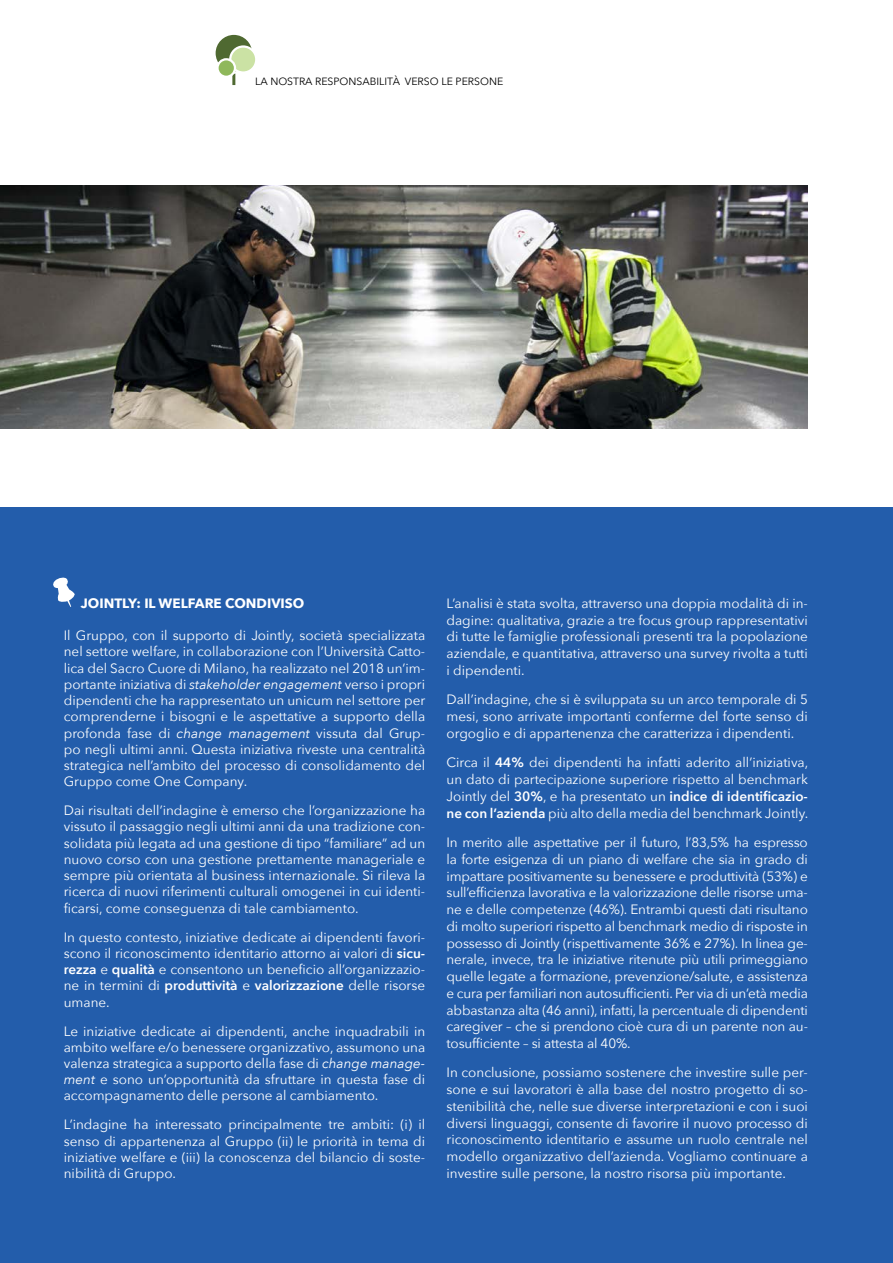
<style>
.page{position:relative;width:893px;height:1263px;background:#fff}
.page>*{position:absolute;margin:0;border:0;box-sizing:border-box;transform-origin:0 0}
.t1{font:13.5px/16.8px "Avenir Next";color:#fff;text-align:justify}
.t2{font:700 13.5px "Avenir Next";color:#fff}
.t3{font:10.5px "Avenir Next";color:#000}
.s1{font-style:italic}
.s2{font-weight:600}
</style>
<div class="page">
<hr style="left:232px;top:48px;width:3px;height:37px;background:#4f6931">
<div style="left:214px;top:34px;width:39px;height:39px;background:#4f6931;border-radius:50%"></div>
<div style="left:213px;top:33px;width:41px;height:41px;border:2px solid #fff;border-radius:50%"></div>
<div style="left:230px;top:47px;width:26px;height:26px;background:#cbe2a4;border-radius:50%"></div>
<div style="left:229px;top:45px;width:28px;height:29px;border:2px solid #fff;border-radius:50%"></div>
<svg style="left:217px;top:59px;width:18px;height:18px"></svg>
<div style="left:216px;top:58px;width:20px;height:20px;border:2px solid #fff;border-radius:50%"></div>
<div style="left:0;top:507px;width:893px;height:756px;background:#235dab"></div>
<svg style="left:53px;top:577px;width:22px;height:30px"></svg>
<img style="left:0;top:186px;width:808px;height:242px">
<p class="t3" style="left:255px;top:73px;width:24px">La nostra</p>
<p class="t3" style="left:315px;top:73px;width:7px">responsabilit</p>
<p class="t3" style="left:393px;top:73px;width:17px">à verso</p>
<p class="t3" style="left:441px;top:73px;width:22px">le persone</p>
<p class="t2" style="left:81px;top:591px;width:225px">JOINTLY: IL WELFARE CONDIVISO</p>
<p class="t1" style="left:64px;top:627px;width:363px;line-height:16.2px">Il Gruppo, con il supporto di Jointly, società specializzata nel settore welfare, in collaborazione con l’Università Catto&shy;lica del Sacro Cuore di Milano, ha realizzato nel 2018 un’im&shy;portante iniziativa di <span class="s1">stakeholder engagement</span> verso i propri dipendenti che ha rappresentato un unicum nel settore per comprenderne i bisogni e le aspettative a supporto della profonda fase di <span class="s1">change management</span> vissuta dal Grup&shy;po negli ultimi anni. Questa iniziativa riveste una centralità strategica nell’ambito del processo di consolidamento del Gruppo come One Company.</p>
<p class="t1" style="left:64px;top:802px;width:363px;line-height:16.2px">Dai risultati dell’indagine è emerso che l’organizzazione ha vissuto il passaggio negli ultimi anni da una tradizione con&shy;solidata più legata ad una gestione di tipo “familiare” ad un nuovo corso con una gestione prettamente manageriale e sempre più orientata al business internazionale. Si rileva la ricerca di nuovi riferimenti culturali omogenei in cui identi&shy;ficarsi, come conseguenza di tale cambiamento.</p>
<p class="t1" style="left:64px;top:928px;width:363px;line-height:16.2px">In questo contesto, iniziative dedicate ai dipendenti favori&shy;scono il riconoscimento identitario attorno ai valori di <span class="s2">sicu&shy;rezza</span> e <span class="s2">qualità</span> e consentono un beneficio all’organizzazio&shy;ne in termini di <span class="s2">produttività</span> e <span class="s2">valorizzazione</span> delle risorse umane.</p>
<p class="t1" style="left:64px;top:1022px;width:363px;line-height:16.2px">Le iniziative dedicate ai dipendenti, anche inquadrabili in ambito welfare e/o benessere organizzativo, assumono una valenza strategica a supporto della fase di <span class="s1">change manage&shy;ment</span> e sono un’opportunità da sfruttare in questa fase di accompagnamento delle persone al cambiamento.</p>
<p class="t1" style="left:64px;top:1116px;width:363px;line-height:16.2px">L’indagine ha interessato principalmente tre ambiti: (i) il senso di appartenenza al Gruppo (ii) le priorità in tema di iniziative welfare e (iii) la conoscenza del bilancio di soste&shy;nibilità di Gruppo.</p>
<p class="t1" style="left:446px;top:594px;width:363px">L’analisi è stata svolta, attraverso una doppia modalità di in&shy;dagine: qualitativa, grazie a tre focus group rappresentativi di tutte le famiglie professionali presenti tra la popolazione aziendale, e quantitativa, attraverso una survey rivolta a tutti i dipendenti.</p>
<p class="t1" style="left:446px;top:691px;width:363px">Dall’indagine, che si è sviluppata su un arco temporale di 5 mesi, sono arrivate importanti conferme del forte senso di orgoglio e di appartenenza che caratterizza i dipendenti.</p>
<p class="t1" style="left:446px;top:754px;width:363px">Circa il <span class="s2">44%</span> dei dipendenti ha infatti aderito all’iniziativa, un dato di partecipazione superiore rispetto al benchmark Jointly del <span class="s2">30%</span>, e ha presentato un <span class="s2">indice di identificazio&shy;ne con l’azienda</span> più alto della media del benchmark Jointly.</p>
<p class="t1" style="left:446px;top:833px;width:363px">In merito alle aspettative per il futuro, l’83,5% ha espresso la forte esigenza di un piano di welfare che sia in grado di impattare positivamente su benessere e produttività (53%) e sull’efficienza lavorativa e la valorizzazione delle risorse uma&shy;ne e delle competenze (46%). Entrambi questi dati risultano di molto superiori rispetto al benchmark medio di risposte in possesso di Jointly (rispettivamente 36% e 27%). In linea ge&shy;nerale, invece, tra le iniziative ritenute più utili primeggiano quelle legate a formazione, prevenzione/salute, e assistenza e cura per familiari non autosufficienti. Per via di un’età media abbastanza alta (46 anni), infatti, la percentuale di dipendenti caregiver – che si prendono cioè cura di un parente non au&shy;tosufficiente – si attesta al 40%.</p>
<p class="t1" style="left:446px;top:1064px;width:363px">In conclusione, possiamo sostenere che investire sulle per&shy;sone e sui lavoratori è alla base del nostro progetto di so&shy;stenibilità che, nelle sue diverse interpretazioni e con i suoi diversi linguaggi, consente di favorire il nuovo processo di riconoscimento identitario e assume un ruolo centrale nel modello organizzativo dell’azienda. Vogliamo continuare a investire sulle persone, la nostro risorsa più importante.</p>
</div>
